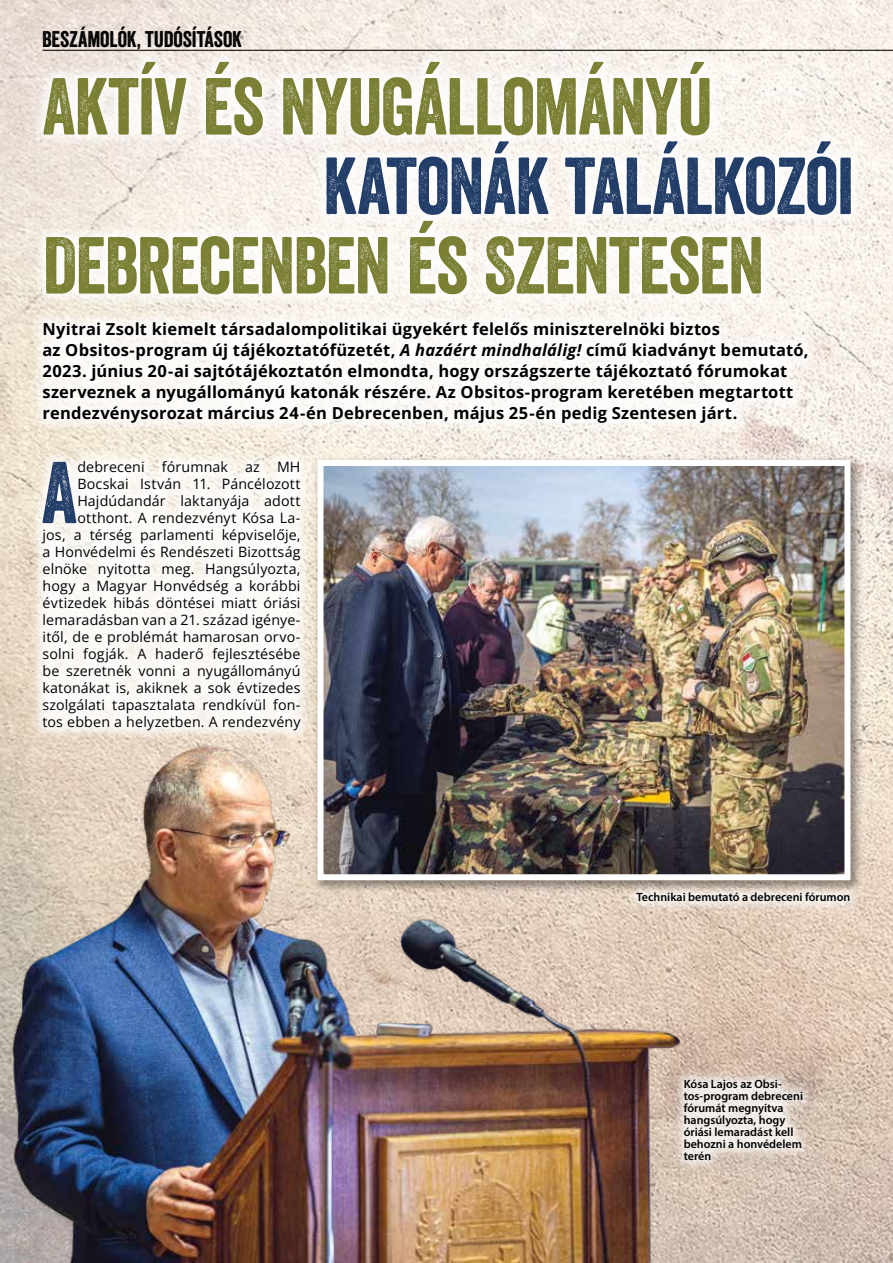
<style>
.page{position:relative;width:893px;height:1263px;background:#fff}
.page>*{position:absolute;margin:0;border:0;box-sizing:border-box;transform-origin:0 0}
.t1{font:84.6px "Veneer";color:#223d67}
.t2{font:78px "Veneer";letter-spacing:-.015em;color:#7b7f34}
.t3{font:78px "Veneer";letter-spacing:-.015em;color:#223d67}
.t4{font:22.05px "Veneer";letter-spacing:-.005em;color:#000}
.t5{font:700 16.5px/21px "Open Sans";letter-spacing:.01em;color:#000}
.t6{font:14.25px/17px "Open Sans";letter-spacing:.01em;color:#000;text-align:right}
.t7{font:600 12px/12px "Myriad Pro";color:#000}
.s1{font-style:italic}
</style>
<div class="page">
<img style="left:0;top:0;width:893px;height:1263px">
<div style="left:672px;top:1068px;width:142px;height:104px;background:#fff;opacity:.75"></div>
<div style="left:30px;top:48px;width:834px;height:260px;background:#fff;opacity:.9"></div>
<div style="left:625px;top:881px;width:236px;height:31px;background:#fff;opacity:.75"></div>
<div style="left:28px;top:448px;width:286px;height:296px;background:#fff;opacity:.9"></div>
<div style="left:30px;top:309px;width:791px;height:128px;background:#fff;opacity:.9"></div>
<hr style="left:43px;top:50px;width:850px;height:1px;background:#000">
<img style="left:0;top:710px;width:721px;height:553px">
<div style="left:312px;top:455px;width:552px;height:439px;background:#000;opacity:.4"></div>
<img style="left:324px;top:467px;width:519px;height:406px">
<div style="left:317px;top:460px;width:533px;height:420px;border:6px solid #fff"></div>
<h3 class="t4" style="left:42px;top:25px;width:201px">BESZÁMOLÓK, TUDÓSÍTÁSOK</h3>
<h2 class="t2" style="left:43px;top:59px;width:672px">AKTÍV ÉS NYUGÁLLOMÁNYÚ</h2>
<h2 class="t3" style="left:323px;top:138px;width:532px">KATONÁK TALÁLKOZÓI</h2>
<h2 class="t2" style="left:43px;top:218px;width:723px">DEBRECENBEN ÉS SZENTESEN</h2>
<p class="t5" style="left:43px;top:318px;width:768px">Nyitrai Zsolt kiemelt társadalompolitikai ügyekért felelős miniszterelnöki biztos<br>az Obsitos-program új tájékoztatófüzetét, <span class="s1">A hazáért mindhalálig!</span> című kiadványt bemutató, 2023. június 20-ai sajtótájékoztatón elmondta, hogy országszerte tájékoztató fórumokat szerveznek a nyugállományú katonák részére. Az Obsitos-program keretében megtartott rendezvénysorozat március 24-én Debrecenben, május 25-én pedig Szentesen járt.</p>
<p class="t6" style="left:43px;top:458px;width:259px">debreceni fórumnak az MH Bocskai István 11. Páncélozott Hajdúdandár laktanyája adott otthont. A rendezvényt Kósa La-<br>jos, a térség parlamenti képviselője, a Honvédelmi és Rendészeti Bizottság elnöke nyitotta meg. Hangsúlyozta, hogy a Magyar Honvédség a korábbi évtizedek hibás döntései miatt óriási lemaradásban van a 21. század igénye&shy;itől, de e problémát hamarosan orvo&shy;solni fogják. A haderő fejlesztésébe be szeretnék vonni a nyugállományú katonákat is, akiknek a sok évtizedes szolgálati tapasztalata rendkívül fon&shy;tos ebben a helyzetben. A rendezvény</p>
<h1 class="t1" style="left:42px;top:441px;width:37px">A</h1>
<p class="t7" style="left:637px;top:890px;width:215px">Technikai bemutató a debreceni fórumon</p>
<p class="t7" style="left:684px;top:1078px;width:121px">Kósa Lajos az Obsi&shy;tos-program debreceni fórumát megnyitva hangsúlyozta, hogy óriási lemaradást kell behozni a honvédelem terén</p>
</div>
